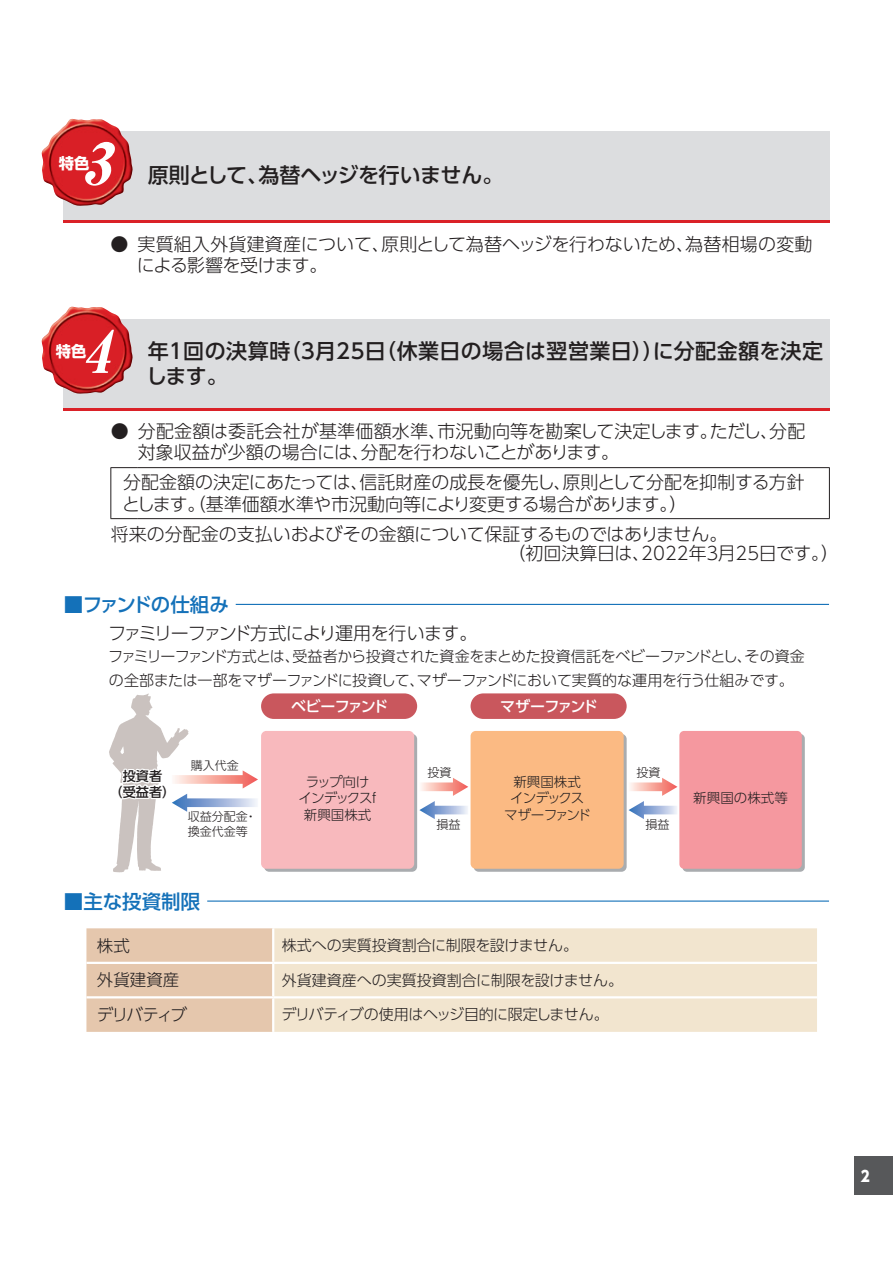
<style>
.page{position:relative;width:893px;height:1263px;background:#fff}
.page>*{position:absolute;margin:0;border:0;box-sizing:border-box;transform-origin:0 0}
.t1{font:italic 58.5px "Midashi Min Pr 5 MA31";color:#fff;scale:1.04 1}
.t2{font:500 21px/25.5px "UD Shin Go Pro";letter-spacing:.005em;color:#231f20}
.t3{font:500 21px "UD Shin Go Pro";letter-spacing:-.025em;color:#231f20}
.t4{font:500 19.5px "UD Shin Go Pro";letter-spacing:-.06em;color:#1471b9}
.t5{font:500 19.5px "UD Shin Go Pro";letter-spacing:-.005em;color:#1471b9}
.t6{font:300 18px/21px "UD Shin Go Pro";letter-spacing:-.01em;color:#231f20}
.t7{font:300 18px "UD Shin Go Pro";letter-spacing:-.065em;color:#231f20}
.t8{font:300 16.5px "UD Shin Go Pro";letter-spacing:-.015em;color:#231f20}
.t9{font:700 15.3px "UD Shin Go Pro";color:#fff}
.t10{font:300 15px/24px "UD Shin Go Pro";letter-spacing:-.02em;color:#231f20}
.t11{font:300 15px "UD Shin Go Pro";color:#231f20}
.t12{font:500 15px "UD Shin Go Pro";letter-spacing:-.085em;color:#fff}
.t13{font:800 15px "UD Shin Go Pro";color:#fff;scale:.9 1}
.t14{font:300 13.5px/16.5px "UD Shin Go Pro";letter-spacing:-.055em;color:#231f20;text-align:center}
.t15{font:300 13.5px/16.5px "UD Shin Go Pro";letter-spacing:-.06em;color:#231f20;text-align:center}
.t16{font:300 13.5px "UD Shin Go Pro";color:#231f20}
.t17{font:500 13.2px/15.8px "UD Shin Go Pro";color:#231f20;text-align:center}
.t18{font:300 12px/14.9px "UD Shin Go Pro";color:#231f20}
</style>
<div class="page">
<div style="left:855px;top:1157px;width:38px;height:38px;background:#57585a"></div>
<div style="left:63px;top:131px;width:766px;height:92px;background:#dcdddf"></div>
<hr style="left:63px;top:220px;width:766px;height:3px;background:#da2128">
<img style="left:41px;top:119px;width:92px;height:87px">
<div style="left:63px;top:319px;width:766px;height:92px;background:#dcdddf"></div>
<hr style="left:63px;top:408px;width:766px;height:3px;background:#da2128">
<img style="left:41px;top:307px;width:92px;height:87px">
<svg style="left:110px;top:467px;width:28px;height:1px"></svg>
<hr style="left:110px;top:468px;width:1px;height:50px;background:#231f20">
<hr style="left:138px;top:467px;width:692px;height:1px;background:#231f20">
<hr style="left:829px;top:468px;width:1px;height:50px;background:#231f20">
<svg style="left:110px;top:518px;width:28px;height:1px"></svg>
<hr style="left:138px;top:518px;width:692px;height:1px;background:#231f20">
<hr style="left:236px;top:604px;width:593px;height:1px;background:#1471b9">
<svg style="left:109px;top:693px;width:149px;height:179px"></svg>
<div style="left:264px;top:734px;width:153px;height:138px;background:linear-gradient(to right,#a9acaf,#a9acaf);border-radius:5px"></div>
<div style="left:261px;top:731px;width:153px;height:138px;background:#f8b9bd;border-radius:5px"></div>
<div style="left:474px;top:734px;width:153px;height:138px;background:#a9acaf;border-radius:5px"></div>
<div style="left:471px;top:731px;width:153px;height:138px;background:#fbba83;border-radius:5px"></div>
<div style="left:682px;top:734px;width:123px;height:138px;background:#a9acaf;border-radius:5px"></div>
<div style="left:679px;top:731px;width:123px;height:138px;background:#f5989f;border-radius:5px"></div>
<svg style="left:419px;top:778px;width:49px;height:41px"></svg>
<svg style="left:628px;top:778px;width:49px;height:41px"></svg>
<div style="left:261px;top:693px;width:156px;height:26px;background:#c9575d;border-radius:13px"></div>
<div style="left:471px;top:693px;width:156px;height:26px;background:#c9575d;border-radius:13px"></div>
<hr style="left:207px;top:900px;width:622px;height:2px;background:#1471b9">
<div style="left:86px;top:928px;width:186px;height:104px;background:#e5c7ad"></div>
<div style="left:274px;top:928px;width:543px;height:104px;background:#f2e5cf"></div>
<hr style="left:86px;top:962px;width:187px;height:2px;background:#fff">
<hr style="left:273px;top:962px;width:544px;height:2px;background:#fff">
<hr style="left:86px;top:996px;width:187px;height:2px;background:#fff">
<hr style="left:273px;top:996px;width:544px;height:2px;background:#fff">
<h1 class="t1" style="left:80px;top:118px;width:49px">3</h1>
<p class="t9" style="left:59px;top:150px;width:32px">特色</p>
<p class="t3" style="left:148px;top:158px;width:357px">原則として、為替ヘッジを行いません。</p>
<p class="t6" style="left:137px;top:233px;width:677px;text-indent:-26px">● 実質組入外貨建資産について、原則として為替ヘッジを行わないため、為替相場の変動による影響を受けます。</p>
<h1 class="t1" style="left:80px;top:306px;width:49px">4</h1>
<p class="t2" style="left:146px;top:337px;width:678px">年１回の決算時（３月25日（休業日の場合は翌営業日））に分配金額を決定します。</p>
<p class="t6" style="left:138px;top:420px;width:669px;text-indent:-27px">● 分配金額は委託会社が基準価額水準、市況動向等を勘案して決定します。ただし、分配対象収益が少額の場合には、分配を行わないことがあります。</p>
<p class="t6" style="left:122px;top:471px;width:684px">分配金額の決定にあたっては､信託財産の成長を優先し､原則として分配を抑制する方針とします。（基準価額水準や市況動向等により変更する場合があります。）</p>
<p class="t6" style="left:508px;top:523px;width:333px;line-height:19.5px;text-indent:-397px">将来の分配金の支払いおよびその金額について保証するものではありません。<br>（初回決算日は、2022年３月25日です。）</p>
<p class="t4" style="left:64px;top:589px;width:166px">■ファンドの仕組み</p>
<p class="t7" style="left:108px;top:619px;width:371px">ファミリーファンド方式により運用を行います。</p>
<p class="t10" style="left:108px;top:643px;width:698px">ファミリーファンド方式とは、受益者から投資された資金をまとめた投資信託をベビーファンドとし、その資金の全部または一部をマザーファンドに投資して、マザーファンドにおいて実質的な運用を行う仕組みです。</p>
<p class="t9" style="left:56px;top:338px;width:32px">特色</p>
<p class="t17" style="left:110px;top:768px;width:67px">投資者<br>（受益者）</p>
<p class="t18" style="left:191px;top:757px;width:49px">購入代金</p>
<p class="t18" style="left:188px;top:809px;width:70px">収益分配金・換金代金等</p>
<p class="t12" style="left:291px;top:694px;width:99px">ベビーファンド</p>
<p class="t12" style="left:500px;top:694px;width:99px">マザーファンド</p>
<p class="t18" style="left:427px;top:764px;width:25px">投資</p>
<p class="t15" style="left:299px;top:773px;width:84px">ラップ向け<br>インデックスｆ新興国株式</p>
<p class="t14" style="left:504px;top:773px;width:88px">新興国株式<br>インデックスマザーファンド</p>
<p class="t18" style="left:436px;top:817px;width:25px">損益</p>
<p class="t5" style="left:64px;top:885px;width:138px">■主な投資制限</p>
<p class="t8" style="left:97px;top:932px;width:34px">株式</p>
<p class="t11" style="left:282px;top:933px;width:298px">株式への実質投資割合に制限を設けません。</p>
<p class="t8" style="left:97px;top:967px;width:84px">外貨建資産</p>
<p class="t11" style="left:282px;top:968px;width:343px">外貨建資産への実質投資割合に制限を設けません。</p>
<p class="t8" style="left:97px;top:1001px;width:92px">デリバティブ</p>
<p class="t10" style="left:282px;top:1002px;width:329px">デリバティブの使用はヘッジ目的に限定しません。</p>
<p class="t18" style="left:636px;top:764px;width:25px">投資</p>
<p class="t18" style="left:645px;top:817px;width:25px">損益</p>
<p class="t16" style="left:693px;top:787px;width:96px">新興国の株式等</p>
<p class="t13" style="left:861px;top:1163px;width:11px">2</p>
</div>
